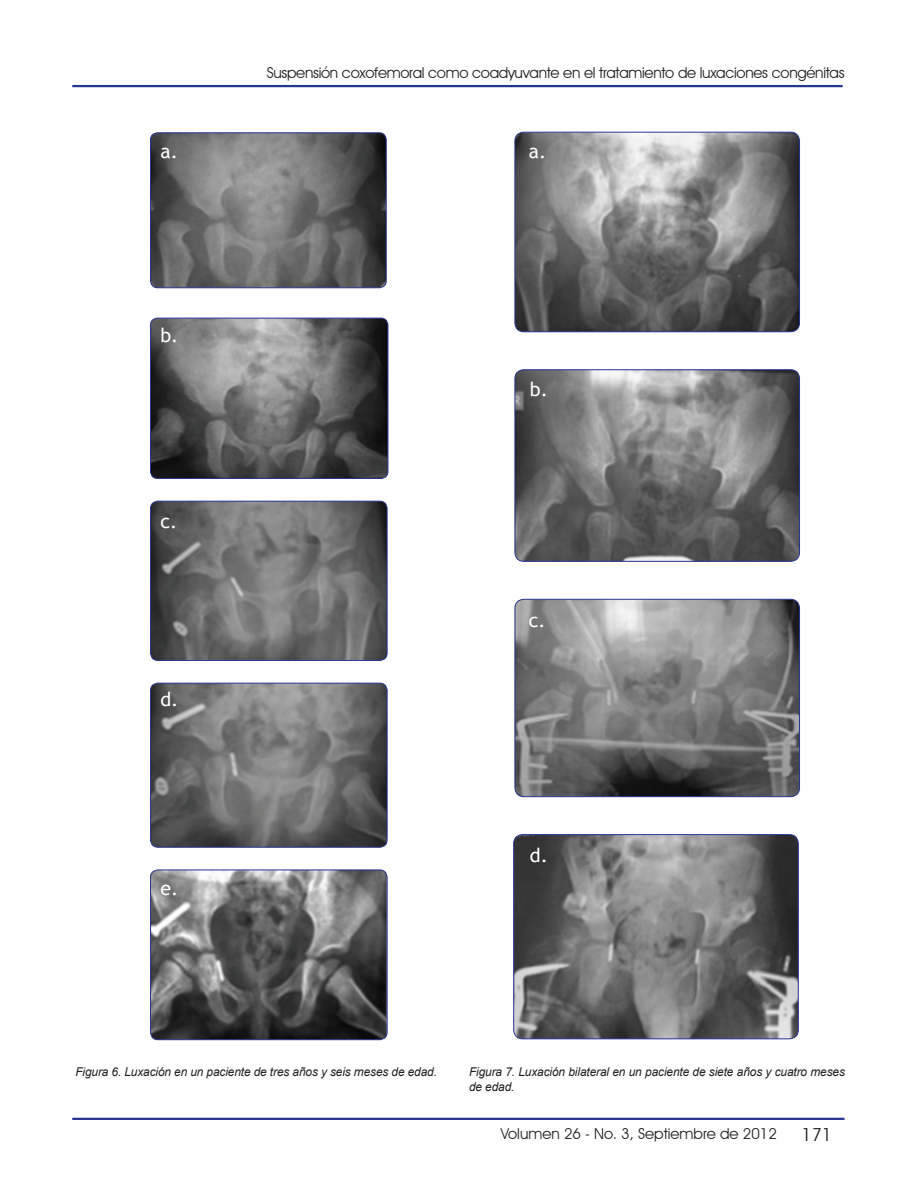
<style>
.page{position:relative;width:918px;height:1188px;background:#fff}
.page>*{position:absolute;margin:0;border:0;box-sizing:border-box;transform-origin:0 0}
.ABSTRACT{font:19.5px "Trebuchet MS";color:#fff}
.t1{font:18px "Avant Garde IT Cby BT";color:#231f20}
.t2{font:15px "Avant Garde IT Cby BT";letter-spacing:-.02em;color:#231f20}
.t3{font:15px "Avant Garde IT Cby BT";color:#231f20}
.PIEDEFOTO{font:italic 12.15px/15px "Arial";letter-spacing:-.01em;color:#231f20}
</style>
<div class="page">
<hr style="left:72px;top:1118px;width:773px;height:2px;background:#26358f">
<hr style="left:72px;top:85px;width:771px;height:2px;background:#26358f">
<img style="left:151px;top:501px;width:236px;height:159px">
<div style="left:150px;top:501px;width:237px;height:160px;border:1px solid #26358f;border-radius:7px"></div>
<img style="left:151px;top:683px;width:236px;height:164px">
<div style="left:150px;top:683px;width:237px;height:165px;border:1px solid #26358f;border-radius:7px"></div>
<img style="left:151px;top:870px;width:236px;height:170px">
<div style="left:150px;top:870px;width:237px;height:170px;border:1px solid #26358f;border-radius:7px"></div>
<img style="left:515px;top:132px;width:285px;height:200px">
<div style="left:515px;top:132px;width:285px;height:200px;border:1px solid #26358f;border-radius:9px"></div>
<img style="left:515px;top:370px;width:285px;height:191px">
<div style="left:515px;top:369px;width:285px;height:193px;border:1px solid #26358f;border-radius:9px"></div>
<img style="left:515px;top:599px;width:285px;height:198px">
<div style="left:515px;top:599px;width:285px;height:198px;border:1px solid #26358f;border-radius:9px"></div>
<img style="left:514px;top:836px;width:284px;height:203px">
<div style="left:513px;top:834px;width:286px;height:205px;border:1px solid #26358f;border-radius:9px"></div>
<img style="left:151px;top:133px;width:235px;height:155px">
<div style="left:150px;top:133px;width:237px;height:155px;border:1px solid #26358f;border-radius:7px"></div>
<img style="left:151px;top:318px;width:237px;height:160px">
<div style="left:150px;top:318px;width:238px;height:161px;border:1px solid #26358f;border-radius:7px"></div>
<p class="t2" style="left:267px;top:64px;width:579px">Suspensión coxofemoral como coadyuvante en el tratamiento de luxaciones congénitas</p>
<p class="ABSTRACT" style="left:160px;top:139px;width:19px">a.</p>
<p class="ABSTRACT" style="left:529px;top:139px;width:19px">a.</p>
<p class="ABSTRACT" style="left:160px;top:324px;width:20px">b.</p>
<p class="ABSTRACT" style="left:160px;top:509px;width:18px">c.</p>
<p class="ABSTRACT" style="left:160px;top:688px;width:20px">d.</p>
<p class="ABSTRACT" style="left:160px;top:876px;width:19px">e.</p>
<p class="ABSTRACT" style="left:530px;top:377px;width:20px">b.</p>
<p class="ABSTRACT" style="left:529px;top:608px;width:18px">c.</p>
<p class="ABSTRACT" style="left:530px;top:844px;width:20px">d.</p>
<p class="PIEDEFOTO" style="left:75px;top:1064px;width:363px">Figura 6. Luxación en un paciente de tres años y seis meses de edad.</p>
<p class="PIEDEFOTO" style="left:469px;top:1064px;width:378px">Figura 7. Luxación bilateral en un paciente de siete años y cuatro meses de edad.</p>
<p class="t3" style="left:501px;top:1125px;width:278px">Volumen 26 - No. 3, Septiembre de 2012</p>
<h2 class="t1" style="left:802px;top:1124px;width:32px">171</h2>
</div>
